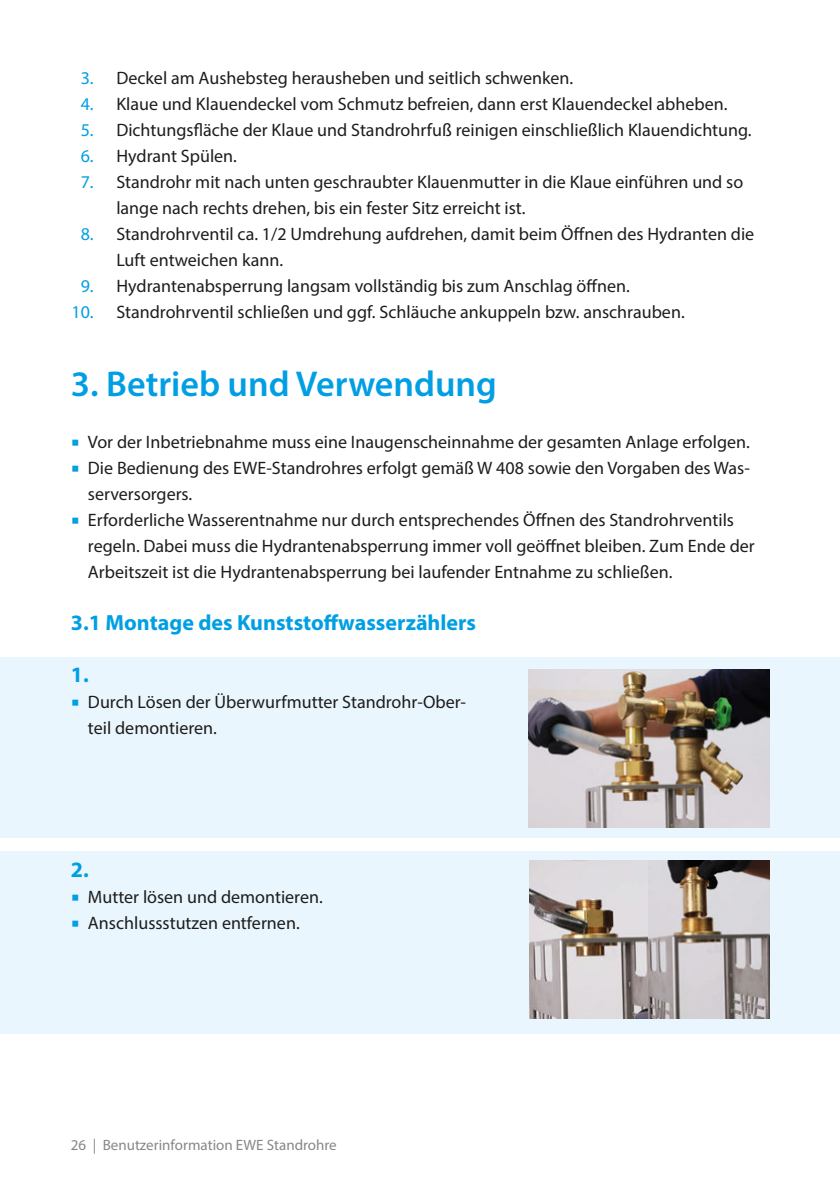
<style>
.page{position:relative;width:840px;height:1191px;background:#fff}
.page>*{position:absolute;margin:0;border:0;box-sizing:border-box;transform-origin:0 0}
.t1{font:600 36px "Myriad Pro";color:#009fe3}
.HL2_11_13pt{font:700 22px "Myriad Pro";color:#009fe3}
.t2{font:18px/26px "Myriad Pro";color:#1d1d1b}
.t3{font:15px "Myriad Pro";color:#878787}
.s1{color:#009fe3}
</style>
<div class="page">
<div style="left:0;top:657px;width:839px;height:181px;background:#eaf6fe"></div>
<div style="left:0;top:851px;width:839px;height:183px;background:#eaf6fe"></div>
<img style="left:529px;top:860px;width:239px;height:158px">
<img style="left:528px;top:669px;width:240px;height:158px">
<p class="t2" style="left:81px;top:65px;width:494px"><span class="s1">3.</span> Deckel am Aushebsteg herausheben und seitlich schwenken.</p>
<p class="t2" style="left:81px;top:91px;width:648px"><span class="s1">4.</span> Klaue und Klauendeckel vom Schmutz befreien, dann erst Klauendeckel abheben.</p>
<p class="t2" style="left:81px;top:117px;width:672px"><span class="s1">5.</span> Dichtungsfläche der Klaue und Standrohrfuß reinigen einschließlich Klauendichtung.</p>
<p class="t2" style="left:81px;top:143px;width:158px"><span class="s1">6.</span> Hydrant Spülen.</p>
<p class="t2" style="left:116px;top:169px;width:628px;text-indent:-36px"><span class="s1">7.</span> Standrohr mit nach unten geschraubter Klauenmutter in die Klaue einführen und so lange nach rechts drehen, bis ein fester Sitz erreicht ist.</p>
<p class="t2" style="left:116px;top:221px;width:639px;text-indent:-36px"><span class="s1">8.</span> Standrohrventil ca. 1/2 Umdrehung aufdrehen, damit beim Öffnen des Hydranten die<br>Luft entweichen kann.</p>
<p class="t2" style="left:81px;top:273px;width:550px"><span class="s1">9.</span> Hydrantenabsperrung langsam vollständig bis zum Anschlag öffnen.</p>
<p class="t2" style="left:71px;top:299px;width:614px"><span class="s1">10.</span> Standrohrventil schließen und ggf. Schläuche ankuppeln bzw. anschrauben.</p>
<p class="t1" style="left:71px;top:361px;width:427px">3. Betrieb und Verwendung</p>
<p class="t2" style="left:88px;top:429px;width:663px">Vor der Inbetriebnahme muss eine Inaugenscheinnahme der gesamten Anlage erfolgen.</p>
<p class="t2" style="left:88px;top:455px;width:663px">Die Bedienung des EWE-Standrohres erfolgt gemäß W 408 sowie den Vorgaben des Was&shy;serversorgers.</p>
<p class="t2" style="left:88px;top:507px;width:668px">Erforderliche Wasserentnahme nur durch entsprechendes Öffnen des Standrohrventils regeln. Dabei muss die Hydrantenabsperrung immer voll geöffnet bleiben. Zum Ende der<br>Arbeitszeit ist die Hydrantenabsperrung bei laufender Entnahme zu schließen.</p>
<p class="HL2_11_13pt" style="left:71px;top:608px;width:406px">3.1 Montage des Kunststoffwasserzählers</p>
<p class="HL2_11_13pt" style="left:71px;top:660px;width:19px">1.</p>
<p class="t2" style="left:88px;top:689px;width:379px">Durch Lösen der Überwurfmutter Standrohr-Ober&shy;teil demontieren.</p>
<p class="HL2_11_13pt" style="left:71px;top:855px;width:19px">2.</p>
<p class="t2" style="left:88px;top:884px;width:236px">Mutter lösen und demontieren.</p>
<p class="t2" style="left:88px;top:910px;width:213px">Anschlussstutzen entfernen.</p>
<p class="t3" style="left:71px;top:1136px;width:267px">26 | Benutzerinformation EWE Standrohre</p>
</div>
